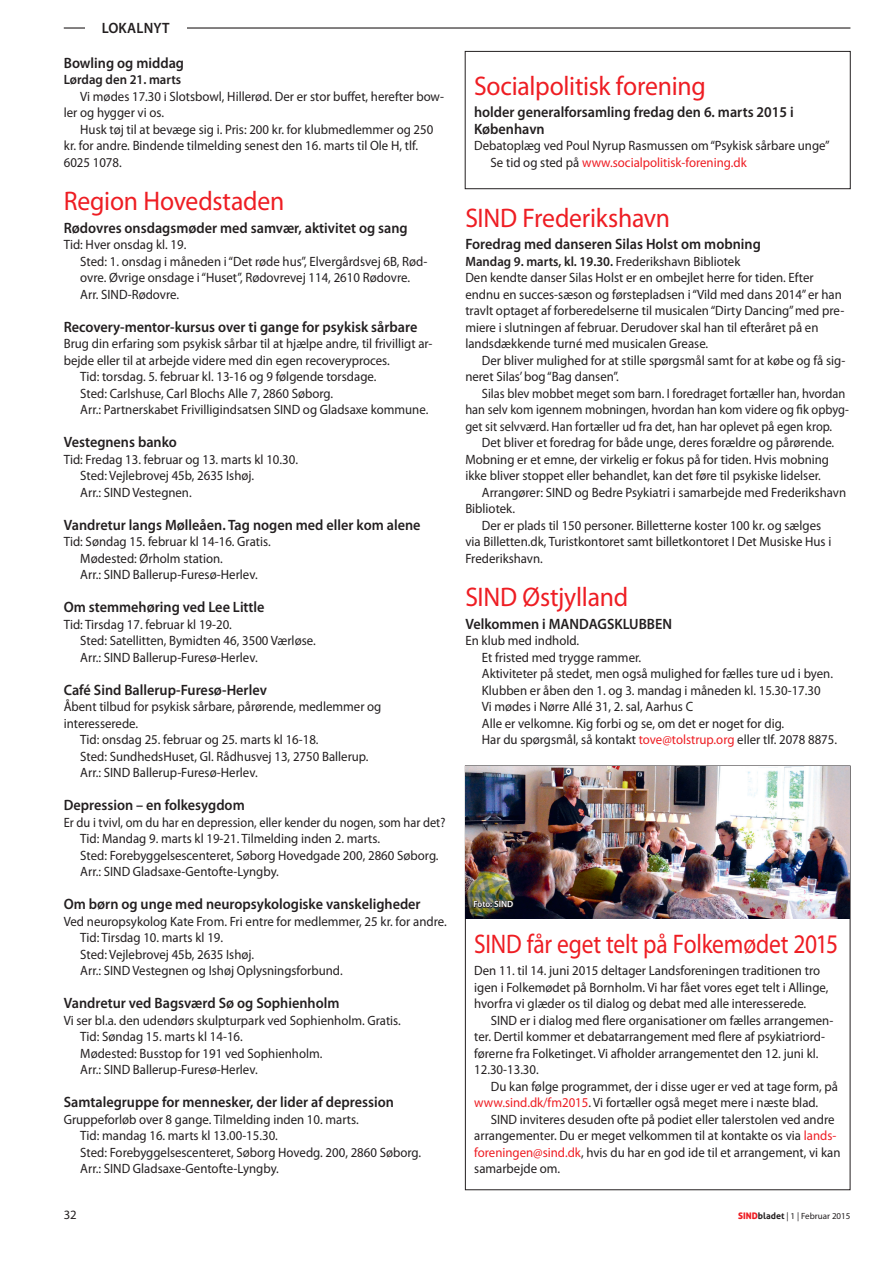
<style>
.page{position:relative;width:893px;height:1263px;background:#fff}
.page>*{position:absolute;margin:0;border:0;box-sizing:border-box;transform-origin:0 0}
.t1{font:27px "Myriad Pro";letter-spacing:-.01em;color:#ee1d23;scale:.95 1}
.t2{font:27px "Myriad Pro";letter-spacing:-.01em;color:#ee1d23;scale:.87 1}
.t3{font:600 15px/16.5px "Myriad Pro";color:#231f20;scale:.95 1}
.t4{font:600 15px "Myriad Pro";letter-spacing:.025em;color:#231f20;scale:.95 1}
.t5{font:13.5px/16.5px "Myriad Pro";color:#231f20;scale:.95 1}
.t6{font:13.5px/16.5px "Myriad Pro";color:#231f20;scale:.92 1}
.t7{font:600 13.5px "Myriad Pro";color:#231f20;scale:.95 1}
.t8{font:12.75px "Myriad Pro";color:#231f20}
.t9{font:9px "Myriad Pro";color:#231f20}
.t10{font:600 9px "Myriad Pro";color:#fff;scale:.95 1}
.s1{color:#ee1d23}
.s2{font-weight:600}
.s3{font-family:"Aller Display";color:#ee1d23}
.s4{font-family:"Aller";font-weight:700}
</style>
<div class="page">
<hr style="left:64px;top:27px;width:786px;height:2px;background:#231f20">
<div style="left:85px;top:21px;width:101px;height:16px;background:#fff"></div>
<img style="left:466px;top:766px;width:384px;height:153px">
<svg style="left:474px;top:901px;width:39px;height:7px"></svg>
<div style="left:465px;top:51px;width:386px;height:138px;border:1px solid #231f20"></div>
<p class="t4" style="left:102px;top:18px;width:73px">lokalnyt</p>
<p class="t3" style="left:64px;top:54px;width:128px">Bowling og middag</p>
<p class="t7" style="left:64px;top:71px;width:125px">Lørdag den 21. marts</p>
<p class="t5" style="left:64px;top:88px;width:402px;text-indent:17px">Vi mødes 17.30 i Slotsbowl, Hillerød. Der er stor buffet, herefter bow&shy;ler og hygger vi os.</p>
<p class="t5" style="left:64px;top:121px;width:390px;text-indent:17px">Husk tøj til at bevæge sig i. Pris: 200 kr. for klubmedlemmer og 250 kr. for andre. Bindende tilmelding senest den 16. marts til Ole H, tlf.<br>6025 1078.</p>
<h1 class="t1" style="left:64px;top:184px;width:234px">Region Hovedstaden</h1>
<p class="t3" style="left:64px;top:219px;width:364px">Rødovres onsdagsmøder med samvær, aktivitet og sang</p>
<p class="t5" style="left:80px;top:236px;width:367px;text-indent:-16px">Tid: Hver onsdag kl. 19.<br>Sted: 1. onsdag i måneden i “Det røde hus”, Elvergårdsvej 6B, Rød&shy;ovre. Øvrige onsdage i “Huset”, Rødovrevej 114, 2610 Rødovre.<br>Arr. SIND-Rødovre.</p>
<p class="t3" style="left:64px;top:318px;width:374px">Recovery-mentor-kursus over ti gange for psykisk sårbare</p>
<p class="t5" style="left:64px;top:335px;width:390px">Brug din erfaring som psykisk sårbar til at hjælpe andre, til frivilligt ar-</p>
<p class="t5" style="left:64px;top:352px;width:345px">bejde eller til at arbejde videre med din egen recoveryproces.</p>
<p class="t5" style="left:80px;top:368px;width:313px">Tid: torsdag. 5. februar kl. 13-16 og 9 følgende torsdage.</p>
<p class="t5" style="left:80px;top:385px;width:268px">Sted: Carlshuse, Carl Blochs Alle 7, 2860 Søborg.</p>
<p class="t5" style="left:80px;top:401px;width:368px">Arr.: Partnerskabet Frivilligindsatsen SIND og Gladsaxe kommune.</p>
<p class="t3" style="left:64px;top:433px;width:121px">Vestegnens banko</p>
<p class="t5" style="left:80px;top:451px;width:231px;text-indent:-17px">Tid: Fredag 13. februar og 13. marts kl 10.30.<br>Sted: Vejlebrovej 45b, 2635 Ishøj.<br>Arr.: SIND Vestegnen.</p>
<p class="t3" style="left:64px;top:516px;width:377px">Vandretur langs Mølleåen. Tag nogen med eller kom alene</p>
<p class="t5" style="left:80px;top:533px;width:202px;text-indent:-17px">Tid: Søndag 15. februar kl 14-16. Gratis.<br>Mødested: Ørholm station.<br>Arr.: SIND Ballerup-Furesø-Herlev.</p>
<p class="t3" style="left:64px;top:598px;width:213px">Om stemmehøring ved Lee Little</p>
<p class="t5" style="left:80px;top:616px;width:249px;text-indent:-17px">Tid: Tirsdag 17. februar kl 19-20.<br>Sted: Satellitten, Bymidten 46, 3500 Værløse.<br>Arr.: SIND Ballerup-Furesø-Herlev.</p>
<p class="t3" style="left:64px;top:681px;width:215px">Café Sind Ballerup-Furesø-Herlev</p>
<p class="t5" style="left:64px;top:698px;width:336px">Åbent tilbud for psykisk sårbare, pårørende, medlemmer og</p>
<p class="t5" style="left:64px;top:715px;width:80px">interesserede.</p>
<p class="t5" style="left:80px;top:731px;width:252px">Tid: onsdag 25. februar og 25. marts kl 16-18.</p>
<p class="t5" style="left:80px;top:748px;width:305px">Sted: SundhedsHuset, Gl. Rådhusvej 13, 2750 Ballerup.</p>
<p class="t5" style="left:80px;top:764px;width:188px">Arr.: SIND Ballerup-Furesø-Herlev.</p>
<p class="t3" style="left:64px;top:796px;width:192px">Depression – en folkesygdom</p>
<p class="t6" style="left:80px;top:814px;width:398px;text-indent:-16px">Er du i tvivl, om du har en depression, eller kender du nogen, som har det?<br>Tid: Mandag 9. marts kl 19-21. Tilmelding inden 2. marts.<br>Sted: Forebyggelsescenteret, Søborg Hovedgade 200, 2860 Søborg.<br>Arr.: SIND Gladsaxe-Gentofte-Lyngby.</p>
<p class="t3" style="left:64px;top:895px;width:377px">Om børn og unge med neuropsykologiske vanskeligheder</p>
<p class="t5" style="left:80px;top:913px;width:387px;text-indent:-17px">Ved neuropsykolog Kate From. Fri entre for medlemmer, 25 kr. for andre.<br>Tid: Tirsdag 10. marts kl 19.<br>Sted: Vejlebrovej 45b, 2635 Ishøj.<br>Arr.: SIND Vestegnen og Ishøj Oplysningsforbund.</p>
<p class="t3" style="left:64px;top:994px;width:292px">Vandretur ved Bagsværd Sø og Sophienholm</p>
<p class="t5" style="left:80px;top:1012px;width:339px;text-indent:-17px">Vi ser bl.a. den udendørs skulpturpark ved Sophienholm. Gratis.<br>Tid: Søndag 15. marts kl 14-16.<br>Mødested: Busstop for 191 ved Sophienholm.<br>Arr.: SIND Ballerup-Furesø-Herlev.</p>
<p class="t3" style="left:64px;top:1093px;width:349px">Samtalegruppe for mennesker, der lider af depression</p>
<p class="t5" style="left:80px;top:1111px;width:360px;text-indent:-17px">Gruppeforløb over 8 gange. Tilmelding inden 10. marts.<br>Tid: mandag 16. marts kl 13.00-15.30.<br>Sted: Forebyggelsescenteret, Søborg Hovedg. 200, 2860 Søborg.<br>Arr.: SIND Gladsaxe-Gentofte-Lyngby.</p>
<h1 class="t1" style="left:474px;top:69px;width:245px">Socialpolitisk forening</h1>
<p class="t3" style="left:474px;top:103px;width:338px">holder generalforsamling fredag den 6. marts 2015 i<br>København</p>
<p class="t5" style="left:491px;top:137px;width:359px;text-indent:-17px">Debatoplæg ved Poul Nyrup Rasmussen om “Psykisk sårbare unge”<br>Se tid og sted på <span class="s1">www.socialpolitisk-forening.dk</span></p>
<h1 class="t1" style="left:465px;top:201px;width:217px">SIND Frederikshavn</h1>
<p class="t3" style="left:465px;top:235px;width:312px">Foredrag med danseren Silas Holst om mobning</p>
<p class="t5" style="left:465px;top:253px;width:400px"><span class="s2">Mandag 9. marts, kl. 19.30.</span> Frederikshavn Bibliotek<br>Den kendte danser Silas Holst er en ombejlet herre for tiden. Efter endnu en succes-sæson og førstepladsen i “Vild med dans 2014” er han travlt optaget af forberedelserne til musicalen “Dirty Dancing” med pre&shy;miere i slutningen af februar. Derudover skal han til efteråret på en landsdækkende turné med musicalen Grease.</p>
<p class="t5" style="left:465px;top:352px;width:401px;text-indent:17px">Der bliver mulighed for at stille spørgsmål samt for at købe og få sig&shy;neret Silas’ bog “Bag dansen”.</p>
<p class="t6" style="left:465px;top:385px;width:418px;text-indent:16px">Silas blev mobbet meget som barn. I foredraget fortæller han, hvordan han selv kom igennem mobningen, hvordan han kom videre og fik opbyg&shy;get sit selvværd. Han fortæller ud fra det, han har oplevet på egen krop.</p>
<p class="t5" style="left:482px;top:434px;width:372px">Det bliver et foredrag for både unge, deres forældre og pårørende.</p>
<p class="t5" style="left:465px;top:451px;width:384px">Mobning er et emne, der virkelig er fokus på for tiden. Hvis mobning</p>
<p class="t5" style="left:465px;top:467px;width:376px">ikke bliver stoppet eller behandlet, kan det føre til psykiske lidelser.</p>
<p class="t5" style="left:482px;top:484px;width:385px">Arrangører: SIND og Bedre Psykiatri i samarbejde med Frederikshavn</p>
<p class="t5" style="left:465px;top:500px;width:54px">Bibliotek.</p>
<p class="t5" style="left:482px;top:517px;width:359px">Der er plads til 150 personer. Billetterne koster 100 kr. og sælges</p>
<p class="t5" style="left:465px;top:533px;width:387px">via Billetten.dk, Turistkontoret samt billetkontoret I Det Musiske Hus i</p>
<p class="t5" style="left:465px;top:550px;width:83px">Frederikshavn.</p>
<h1 class="t1" style="left:465px;top:580px;width:173px">SIND Østjylland</h1>
<p class="t3" style="left:465px;top:615px;width:209px">Velkommen i MANDAGSKLUBBEN</p>
<p class="t5" style="left:482px;top:632px;width:375px;text-indent:-17px">En klub med indhold.<br>Et fristed med trygge rammer.<br>Aktiviteter på stedet, men også mulighed for fælles ture ud i byen.<br>Klubben er åben den 1. og 3. mandag i måneden kl. 15.30-17.30<br>Vi mødes i Nørre Allé 31, 2. sal, Aarhus C<br>Alle er velkomne. Kig forbi og se, om det er noget for dig.<br>Har du spørgsmål, så kontakt <span class="s1">tove@tolstrup.org</span> eller tlf. 2078 8875.</p>
<p class="t10" style="left:473px;top:899px;width:28px">Foto: SIND</p>
<h1 class="t2" style="left:474px;top:927px;width:420px">SIND får eget telt på Folkemødet 2015</h1>
<p class="t5" style="left:474px;top:962px;width:374px">Den 11. til 14. juni 2015 deltager Landsforeningen traditionen tro igen i Folkemødet på Bornholm. Vi har fået vores eget telt i Allinge, hvorfra vi glæder os til dialog og debat med alle interesserede.</p>
<p class="t5" style="left:474px;top:1012px;width:379px;text-indent:17px">SIND er i dialog med flere organisationer om fælles arrangemen&shy;ter. Dertil kommer et debatarrangement med flere af psykiatriord&shy;førerne fra Folketinget. Vi afholder arrangementet den 12. juni kl.<br>12.30-13.30.</p>
<p class="t5" style="left:474px;top:1078px;width:384px;text-indent:17px">Du kan følge programmet, der i disse uger er ved at tage form, på <span class="s1">www.sind.dk/fm2015</span>. Vi fortæller også meget mere i næste blad.</p>
<p class="t5" style="left:474px;top:1111px;width:387px;text-indent:17px">SIND inviteres desuden ofte på podiet eller talerstolen ved andre arrangementer. Du er meget velkommen til at kontakte os via <span class="s1">lands&shy;foreningen@sind.dk</span>, hvis du har en god ide til et arrangement, vi kan samarbejde om.</p>
<p class="t8" style="left:64px;top:1207px;width:15px">32</p>
<p class="t9" style="left:738px;top:1210px;width:114px"><span class="s3">SIND</span><span class="s4">bladet</span> | 1 | Februar 2015</p>
</div>
